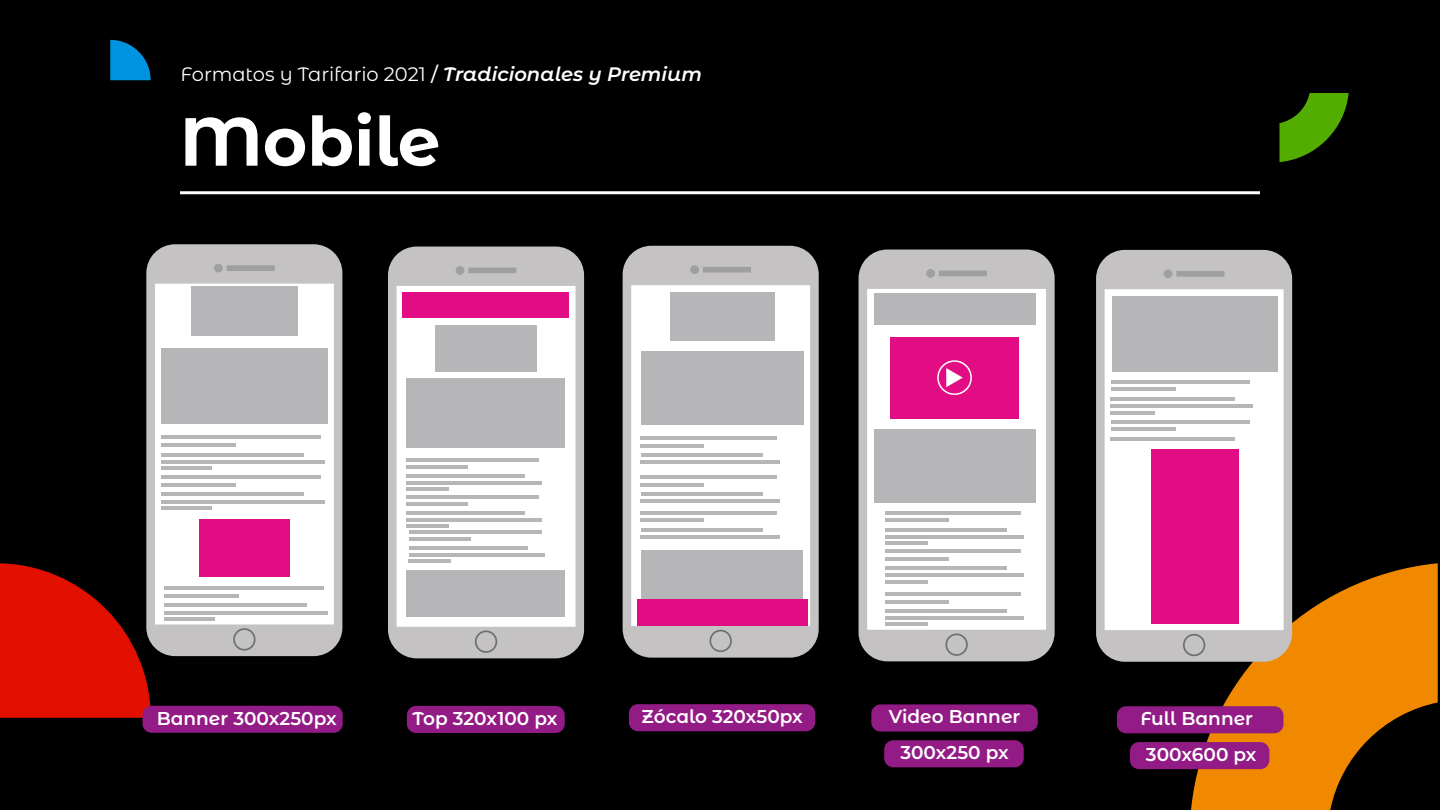
<style>
.page{position:relative;width:1440px;height:810px;background:#000}
.page>*{position:absolute;margin:0;border:0;box-sizing:border-box;transform-origin:0 0}
.t1{font:700 67.95px "Montserrat Alternates";color:#fff}
.t2{font:19.5px "Montserrat Alternates";color:#fff}
.t3{font:600 18.52px/35.8px "Montserrat Alternates";color:#fff;text-align:center}
.s1{font-weight:500}
.s2{font-weight:600;font-style:italic}
</style>
<div class="page">
<svg style="left:110px;top:40px;width:41px;height:40px"></svg>
<svg style="left:1280px;top:93px;width:69px;height:69px"></svg>
<svg style="left:0;top:563px;width:151px;height:155px"></svg>
<svg style="left:1191px;top:563px;width:247px;height:247px;fill:#f08800"></svg>
<hr style="left:180px;top:191px;width:1080px;height:3px;background:#fff">
<div style="left:146px;top:244px;width:196px;height:412px;background:#c4c2c2;border-radius:29px"></div>
<svg style="left:227px;top:265px;width:48px;height:6px"></svg>
<div style="left:214px;top:264px;width:9px;height:9px;background:#a09f9f;border-radius:4px"></div>
<div style="left:155px;top:284px;width:179px;height:340px;background:#fff"></div>
<svg style="left:233px;top:628px;width:23px;height:23px"></svg>
<div style="left:388px;top:247px;width:196px;height:411px;background:#c4c2c2;border-radius:29px"></div>
<svg style="left:468px;top:268px;width:48px;height:5px"></svg>
<div style="left:456px;top:266px;width:8px;height:9px;background:#a09f9f;border-radius:4px"></div>
<div style="left:397px;top:286px;width:179px;height:341px;background:#fff"></div>
<svg style="left:475px;top:630px;width:22px;height:23px"></svg>
<div style="left:623px;top:246px;width:196px;height:412px;background:#c4c2c2;border-radius:29px"></div>
<svg style="left:703px;top:267px;width:48px;height:5px"></svg>
<div style="left:690px;top:265px;width:9px;height:9px;background:#a09f9f;border-radius:4px"></div>
<div style="left:631px;top:285px;width:179px;height:341px;background:#fff"></div>
<svg style="left:709px;top:630px;width:23px;height:22px"></svg>
<div style="left:859px;top:250px;width:196px;height:411px;background:#c4c2c2;border-radius:29px"></div>
<svg style="left:939px;top:271px;width:48px;height:5px"></svg>
<div style="left:926px;top:269px;width:9px;height:9px;background:#a09f9f;border-radius:4px"></div>
<div style="left:867px;top:289px;width:179px;height:341px;background:#fff"></div>
<svg style="left:945px;top:633px;width:23px;height:23px"></svg>
<div style="left:1096px;top:250px;width:196px;height:412px;background:#c4c2c2;border-radius:29px"></div>
<svg style="left:1176px;top:271px;width:48px;height:6px"></svg>
<div style="left:1164px;top:269px;width:9px;height:9px;background:#a09f9f;border-radius:4px"></div>
<div style="left:1105px;top:289px;width:179px;height:341px;background:#fff"></div>
<svg style="left:1183px;top:634px;width:22px;height:22px"></svg>
<div style="left:143px;top:706px;width:200px;height:27px;background:#931b85;border-radius:9px"></div>
<div style="left:407px;top:378px;width:158px;height:70px;background:#b6b5b7"></div>
<hr style="left:406px;top:458px;width:133px;height:4px;background:#b6b5b7">
<hr style="left:406px;top:466px;width:62px;height:3px;background:#b6b5b7">
<hr style="left:406px;top:475px;width:119px;height:3px;background:#b6b5b7">
<hr style="left:406px;top:481px;width:136px;height:4px;background:#b6b5b7">
<hr style="left:406px;top:487px;width:42px;height:4px;background:#b6b5b7">
<hr style="left:406px;top:495px;width:133px;height:4px;background:#b6b5b7">
<hr style="left:406px;top:502px;width:62px;height:4px;background:#b6b5b7">
<hr style="left:406px;top:512px;width:119px;height:3px;background:#b6b5b7">
<hr style="left:406px;top:518px;width:136px;height:4px;background:#b6b5b7">
<hr style="left:406px;top:524px;width:42px;height:4px;background:#b6b5b7">
<hr style="left:409px;top:530px;width:132px;height:4px;background:#b6b5b7">
<hr style="left:409px;top:538px;width:62px;height:3px;background:#b6b5b7">
<hr style="left:409px;top:547px;width:118px;height:3px;background:#b6b5b7">
<hr style="left:409px;top:553px;width:136px;height:4px;background:#b6b5b7">
<hr style="left:409px;top:559px;width:42px;height:4px;background:#b6b5b7">
<div style="left:402px;top:292px;width:167px;height:26px;background:#e20c84"></div>
<div style="left:406px;top:570px;width:159px;height:46px;background:#b6b5b7"></div>
<div style="left:641px;top:351px;width:162px;height:74px;background:#b6b5b7"></div>
<hr style="left:641px;top:436px;width:136px;height:4px;background:#b6b5b7">
<hr style="left:641px;top:444px;width:63px;height:4px;background:#b6b5b7">
<hr style="left:641px;top:454px;width:121px;height:3px;background:#b6b5b7">
<hr style="left:641px;top:461px;width:139px;height:3px;background:#b6b5b7">
<hr style="left:641px;top:475px;width:136px;height:4px;background:#b6b5b7">
<hr style="left:641px;top:483px;width:63px;height:4px;background:#b6b5b7">
<hr style="left:641px;top:493px;width:121px;height:3px;background:#b6b5b7">
<hr style="left:641px;top:499px;width:139px;height:4px;background:#b6b5b7">
<hr style="left:641px;top:511px;width:136px;height:4px;background:#b6b5b7">
<hr style="left:641px;top:518px;width:63px;height:4px;background:#b6b5b7">
<hr style="left:641px;top:528px;width:121px;height:4px;background:#b6b5b7">
<hr style="left:641px;top:535px;width:139px;height:4px;background:#b6b5b7">
<div style="left:641px;top:550px;width:162px;height:68px;background:#b6b5b7"></div>
<div style="left:637px;top:600px;width:171px;height:26px;background:#e20c84"></div>
<div style="left:200px;top:520px;width:90px;height:57px;background:#e20c84"></div>
<div style="left:162px;top:348px;width:166px;height:75px;background:#b6b5b7"></div>
<hr style="left:162px;top:435px;width:159px;height:4px;background:#b6b5b7">
<hr style="left:162px;top:443px;width:74px;height:4px;background:#b6b5b7">
<hr style="left:162px;top:453px;width:142px;height:3px;background:#b6b5b7">
<hr style="left:162px;top:460px;width:163px;height:4px;background:#b6b5b7">
<hr style="left:162px;top:466px;width:50px;height:4px;background:#b6b5b7">
<hr style="left:162px;top:475px;width:159px;height:4px;background:#b6b5b7">
<hr style="left:162px;top:483px;width:74px;height:4px;background:#b6b5b7">
<hr style="left:162px;top:493px;width:142px;height:3px;background:#b6b5b7">
<hr style="left:162px;top:500px;width:163px;height:4px;background:#b6b5b7">
<hr style="left:162px;top:506px;width:50px;height:4px;background:#b6b5b7">
<hr style="left:165px;top:586px;width:159px;height:4px;background:#b6b5b7">
<hr style="left:165px;top:594px;width:74px;height:3px;background:#b6b5b7">
<hr style="left:165px;top:603px;width:142px;height:4px;background:#b6b5b7">
<hr style="left:165px;top:611px;width:163px;height:3px;background:#b6b5b7">
<hr style="left:165px;top:617px;width:50px;height:4px;background:#b6b5b7">
<div style="left:191px;top:287px;width:107px;height:49px;background:#b6b5b7"></div>
<div style="left:435px;top:325px;width:101px;height:46px;background:#b6b5b7"></div>
<div style="left:670px;top:292px;width:105px;height:48px;background:#b6b5b7"></div>
<div style="left:1151px;top:449px;width:87px;height:175px;background:#e20c84"></div>
<div style="left:891px;top:337px;width:128px;height:81px;background:#e20c84"></div>
<div style="left:874px;top:429px;width:161px;height:73px;background:#b6b5b7"></div>
<hr style="left:885px;top:511px;width:136px;height:3px;background:#b6b5b7">
<hr style="left:885px;top:518px;width:63px;height:4px;background:#b6b5b7">
<hr style="left:885px;top:528px;width:121px;height:3px;background:#b6b5b7">
<hr style="left:885px;top:535px;width:139px;height:3px;background:#b6b5b7">
<hr style="left:885px;top:541px;width:43px;height:4px;background:#b6b5b7">
<hr style="left:885px;top:549px;width:136px;height:4px;background:#b6b5b7">
<hr style="left:885px;top:557px;width:63px;height:4px;background:#b6b5b7">
<hr style="left:885px;top:567px;width:121px;height:3px;background:#b6b5b7">
<hr style="left:885px;top:573px;width:139px;height:4px;background:#b6b5b7">
<hr style="left:885px;top:580px;width:43px;height:4px;background:#b6b5b7">
<hr style="left:885px;top:592px;width:136px;height:4px;background:#b6b5b7">
<hr style="left:885px;top:600px;width:63px;height:3px;background:#b6b5b7">
<hr style="left:885px;top:609px;width:121px;height:4px;background:#b6b5b7">
<hr style="left:885px;top:616px;width:139px;height:4px;background:#b6b5b7">
<hr style="left:885px;top:622px;width:43px;height:4px;background:#b6b5b7">
<svg style="left:937px;top:360px;width:35px;height:35px"></svg>
<div style="left:1112px;top:296px;width:166px;height:75px;background:#b6b5b7"></div>
<hr style="left:1111px;top:380px;width:139px;height:4px;background:#b6b5b7">
<hr style="left:1111px;top:388px;width:65px;height:3px;background:#b6b5b7">
<hr style="left:1111px;top:397px;width:124px;height:4px;background:#b6b5b7">
<hr style="left:1111px;top:404px;width:142px;height:4px;background:#b6b5b7">
<hr style="left:1111px;top:411px;width:44px;height:4px;background:#b6b5b7">
<hr style="left:1111px;top:420px;width:139px;height:4px;background:#b6b5b7">
<hr style="left:1111px;top:427px;width:65px;height:4px;background:#b6b5b7">
<hr style="left:1111px;top:437px;width:124px;height:4px;background:#b6b5b7">
<div style="left:875px;top:293px;width:161px;height:31px;background:#b6b5b7"></div>
<div style="left:407px;top:706px;width:158px;height:27px;background:#931b85;border-radius:9px"></div>
<div style="left:629px;top:704px;width:186px;height:27px;background:#931b85;border-radius:9px"></div>
<div style="left:871px;top:704px;width:167px;height:28px;background:#931b85;border-radius:9px"></div>
<div style="left:884px;top:740px;width:140px;height:27px;background:#931b85;border-radius:9px"></div>
<div style="left:1117px;top:706px;width:166px;height:27px;background:#931b85;border-radius:9px"></div>
<div style="left:1130px;top:742px;width:139px;height:27px;background:#931b85;border-radius:9px"></div>
<p class="t2" style="left:181px;top:60px;width:523px">Formatos y Tarifario 2021 <span class="s1">/</span> <span class="s2">Tradicionales y Premium</span></p>
<h1 class="t1" style="left:180px;top:93px;width:262px">Mobile</h1>
<p class="t3" style="left:157px;top:699px;width:181px">Banner 300x250px</p>
<p class="t3" style="left:413px;top:700px;width:146px">Top 320x100 px</p>
<p class="t3" style="left:642px;top:698px;width:163px">Zócalo 320x50px</p>
<p class="t3" style="left:889px;top:698px;width:133px">Video Banner<br>300x250 px</p>
<p class="t3" style="left:1140px;top:700px;width:118px;text-align:left">Full Banner<br>300x600 px</p>
</div>
